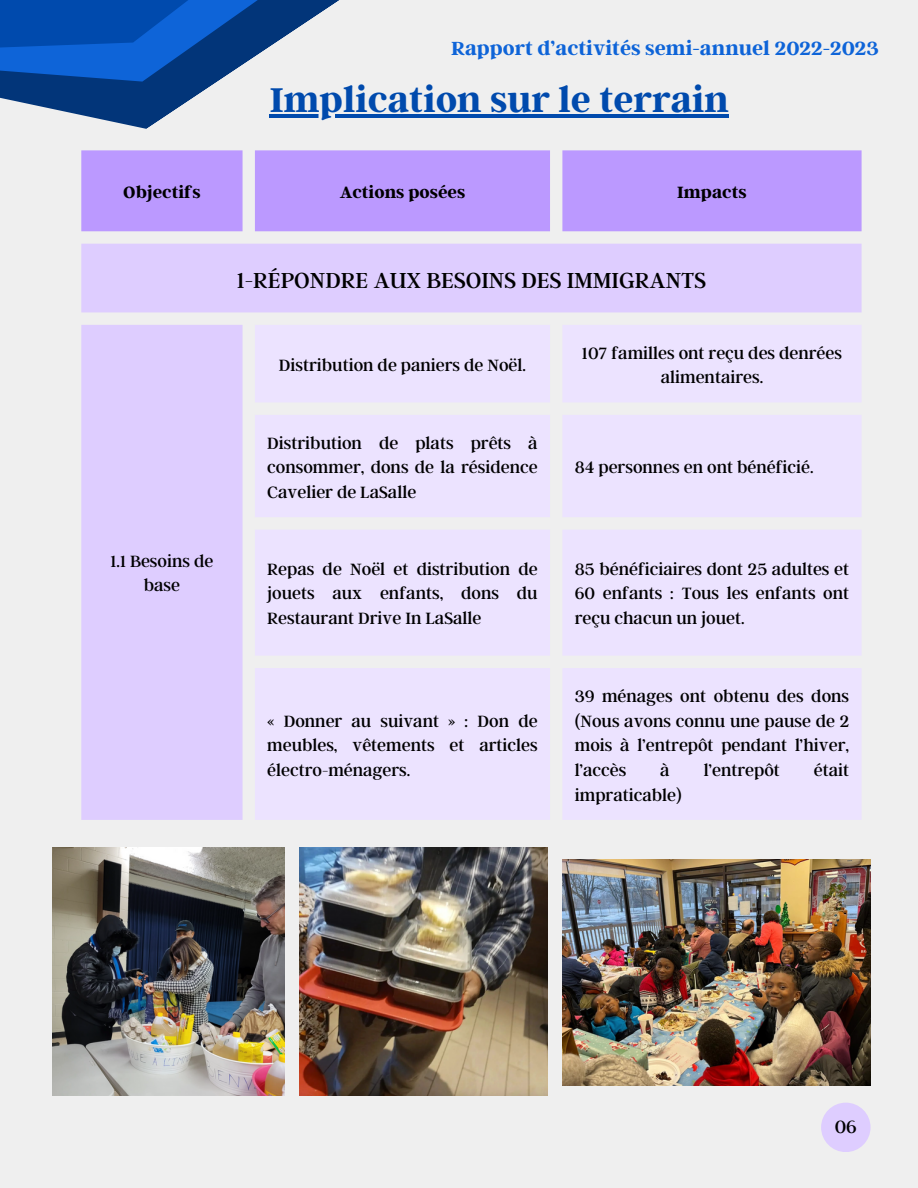
<style>
.page{position:relative;width:918px;height:1188px;background:#efefef}
.page>*{position:absolute;margin:0;border:0;box-sizing:border-box;transform-origin:0 0}
.t1{font:700 38.25px "Argent CF";color:#004aad}
.t2{font:24.15px "Argent CF";color:#000}
.t3{font:700 21.15px "Argent CF";color:#0e64d8}
.t4{font:19.65px "Argent CF";color:#000}
.t5{font:18.15px/24.8px "Argent CF";color:#000;text-align:justify}
.t6{font:700 18.15px "Argent CF";color:#000}
</style>
<div class="page">
<svg style="left:0;top:0;width:339px;height:129px"></svg>
<div style="left:81px;top:150px;width:781px;height:81px;background:#b9f"></div>
<svg style="left:81px;top:244px;width:781px;height:576px;background:#dfd0fd"></svg>
<svg style="left:255px;top:325px;width:607px;height:495px;fill:#ece3ff"></svg>
<img style="left:562px;top:859px;width:308px;height:226px">
<img style="left:299px;top:847px;width:249px;height:249px">
<img style="left:52px;top:847px;width:232px;height:249px">
<div style="left:821px;top:1103px;width:50px;height:49px;background:#decdff;border-radius:50%"></div>
<hr style="left:270px;top:114px;width:459px;height:4px;background:#004aad">
<p class="t3" style="left:451px;top:35px;width:429px">Rapport d’activités semi-annuel 2022-2023</p>
<p class="t1" style="left:270px;top:75px;width:461px">Implication sur le terrain</p>
<p class="t6" style="left:123px;top:180px;width:79px">Objectifs</p>
<p class="t6" style="left:340px;top:180px;width:127px">Actions posées</p>
<h1 class="t6" style="left:677px;top:180px;width:71px">Impacts</h1>
<p class="t2" style="left:237px;top:264px;width:471px">1-RÉPONDRE AUX BESOINS DES IMMIGRANTS</p>
<p class="t5" style="left:111px;top:548px;width:104px;text-align:center">1.1 Besoins de base</p>
<p class="t5" style="left:279px;top:352px;width:249px">Distribution de paniers de Noël.</p>
<p class="t5" style="left:267px;top:430px;width:272px">Distribution de plats prêts à consommer, dons de la résidence Cavelier de LaSalle</p>
<p class="t5" style="left:582px;top:340px;width:261px;text-align:center">107 familles ont reçu des denrées alimentaires.</p>
<p class="t5" style="left:575px;top:454px;width:240px">84 personnes en ont bénéficié.</p>
<p class="t5" style="left:267px;top:556px;width:272px">Repas de Noël et distribution de jouets aux enfants, dons du Restaurant Drive In LaSalle</p>
<p class="t5" style="left:575px;top:556px;width:276px">85 bénéficiaires dont 25 adultes et 60 enfants : Tous les enfants ont reçu chacun un jouet.</p>
<p class="t5" style="left:267px;top:707px;width:272px">« Donner au suivant » : Don de meubles, vêtements et articles électro-ménagers.</p>
<p class="t5" style="left:575px;top:683px;width:276px">39 ménages ont obtenu des dons (Nous avons connu une pause de 2 mois à l’entrepôt pendant l’hiver, l’accès</p>
<p class="t5" style="left:660px;top:757px;width:11px">à</p>
<p class="t5" style="left:704px;top:757px;width:78px">l’entrepôt</p>
<p class="t5" style="left:814px;top:757px;width:37px">était</p>
<p class="t5" style="left:575px;top:782px;width:108px">impraticable)</p>
<p class="t4" style="left:835px;top:1114px;width:24px">06</p>
</div>
